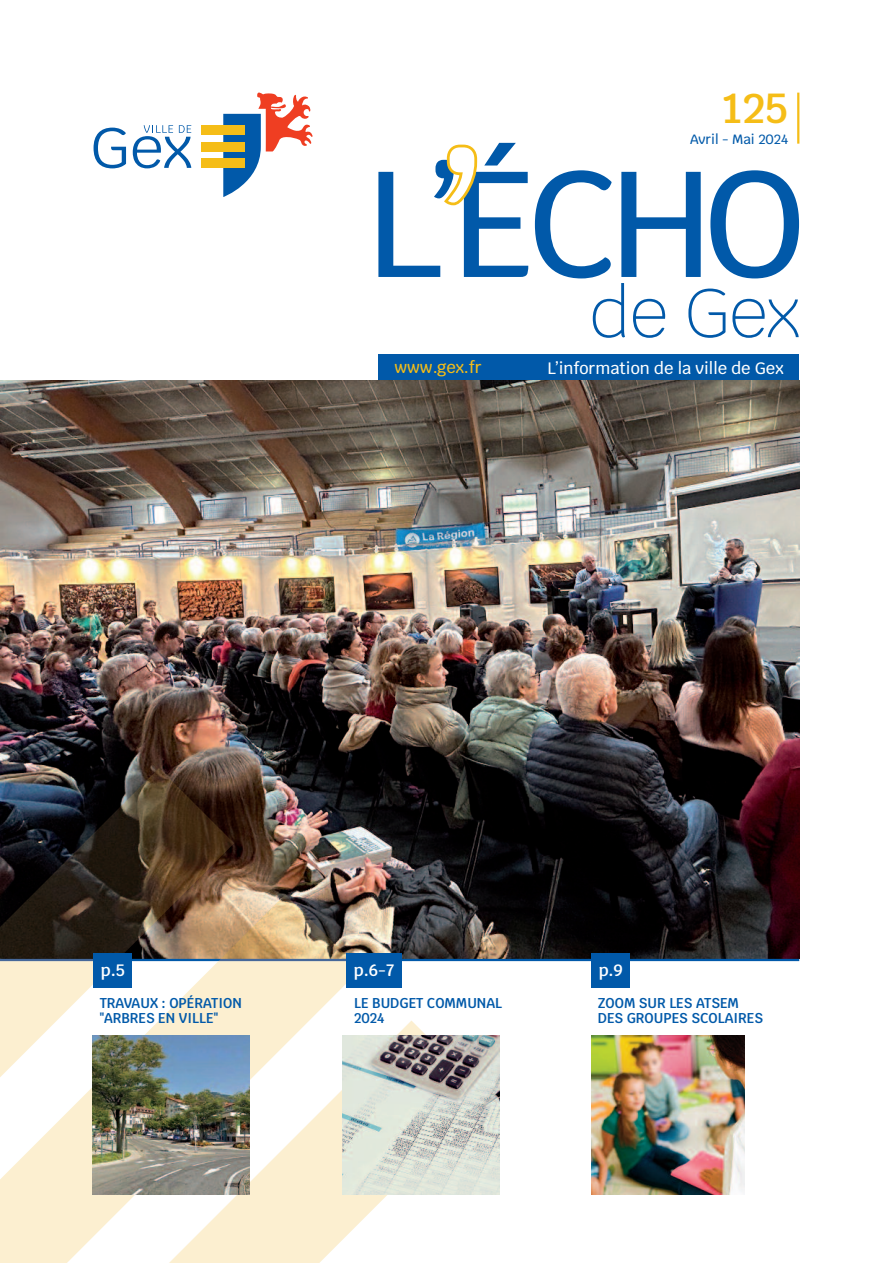
<style>
.page{position:relative;width:893px;height:1263px;background:#fff}
.page>*{position:absolute;margin:0;border:0;box-sizing:border-box;transform-origin:0 0}
.t1{font:500 42.15px "Krub";color:#f5bd17}
.t2{font:600 42px "Krub";color:#f5bd17}
.t3{font:500 16.5px "Krub";color:#fff}
.t4{font:600 16.5px "Krub";color:#fff}
.t5{font:500 16.5px "Krub";color:#f5bd17}
.t6{font:600 14.25px/15px "Krub";color:#0159a9;scale:.95 1}
.t7{font:500 13.5px "Krub";color:#0159a9}
</style>
<div class="page">
<img style="left:0;top:379px;width:799px;height:580px">
<hr style="left:0;top:959px;width:799px;height:2px;background:#0159a9">
<img style="left:0;top:768px;width:234px;height:191px">
<svg style="left:0;top:927px;width:119px;height:34px;background:#241f19"></svg>
<svg style="left:0;top:961px;width:360px;height:302px;fill:#fcefd0"></svg>
<img style="left:221px;top:894px;width:129px;height:65px">
<svg style="left:219px;top:959px;width:127px;height:2px"></svg>
<svg style="left:61px;top:1020px;width:365px;height:243px"></svg>
<svg style="left:378px;top:143px;width:421px;height:135px"></svg>
<svg style="left:593px;top:283px;width:206px;height:55px"></svg>
<div style="left:378px;top:354px;width:421px;height:25px;background:#0159a9"></div>
<svg style="left:442px;top:143px;width:36px;height:64px"></svg>
<hr style="left:797px;top:93px;width:2px;height:51px;background:#f5bd17">
<div style="left:201px;top:142px;width:44px;height:10px;background:#f5bd17"></div>
<div style="left:201px;top:125px;width:44px;height:10px;background:#f5bd17"></div>
<div style="left:201px;top:158px;width:44px;height:10px;background:#f5bd17"></div>
<svg style="left:94px;top:128px;width:32px;height:40px"></svg>
<svg style="left:133px;top:125px;width:58px;height:43px"></svg>
<svg style="left:223px;top:92px;width:90px;height:105px"></svg>
<img style="left:92px;top:1035px;width:158px;height:160px">
<img style="left:342px;top:1035px;width:157px;height:160px">
<img style="left:592px;top:1035px;width:153px;height:160px">
<div style="left:526px;top:80px;width:262px;height:79px;background:#fff"></div>
<div style="left:94px;top:953px;width:38px;height:34px;background:#0159a9"></div>
<div style="left:346px;top:953px;width:56px;height:34px;background:#0159a9"></div>
<div style="left:592px;top:953px;width:38px;height:34px;background:#0159a9"></div>
<h1 class="t1" style="left:739px;top:83px;width:51px">03</h1>
<p class="t7" style="left:680px;top:131px;width:107px">Juin-Juillet 2020</p>
<h2 class="t2" style="left:723px;top:84px;width:67px">125</h2>
<p class="t7" style="left:690px;top:131px;width:100px">Avril - Mai 2024</p>
<p class="t5" style="left:394px;top:357px;width:89px">www.gex.fr</p>
<p class="t3" style="left:547px;top:359px;width:238px">L’information de la ville de Gex</p>
<p class="t4" style="left:101px;top:961px;width:26px">p.5</p>
<p class="t4" style="left:354px;top:961px;width:42px">p.6-7</p>
<p class="t4" style="left:599px;top:961px;width:26px">p.9</p>
<p class="t6" style="left:100px;top:995px;width:151px">TRAVAUX : OPÉRATION "ARBRES EN VILLE"</p>
<p class="t6" style="left:354px;top:995px;width:157px">LE BUDGET COMMUNAL<br>2024</p>
<p class="t6" style="left:598px;top:995px;width:176px">ZOOM SUR LES ATSEM<br>DES GROUPES SCOLAIRES</p>
</div>
